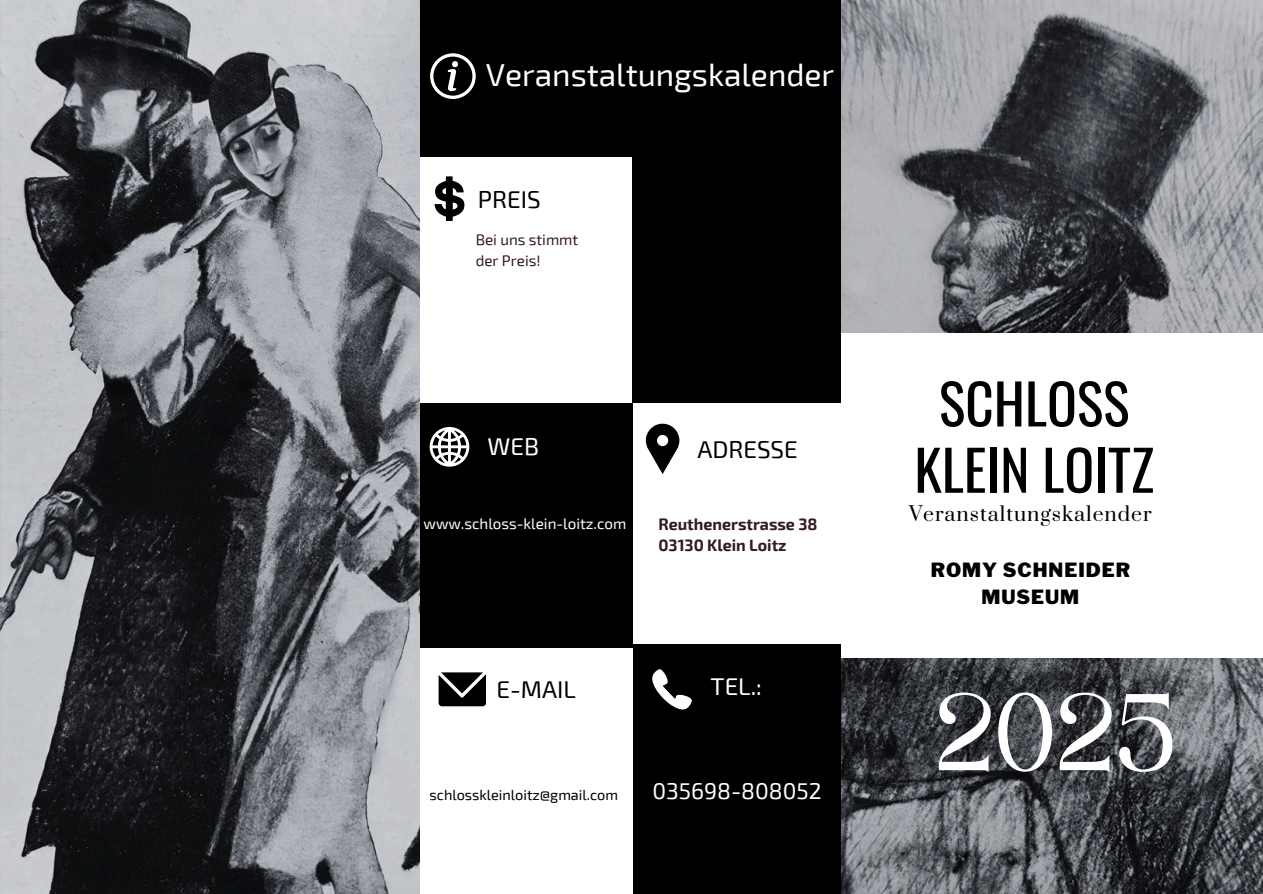
<style>
.page{position:relative;width:1263px;height:894px;background:#fff}
.page>*{position:absolute;margin:0;border:0;box-sizing:border-box;transform-origin:0 0}
.t1{font:76.05px "TAN Angleton";color:#fff}
.t2{font:55.5px/66.3px "Oswald";color:#000;text-align:center}
.t3{font:31.65px "Exo 2";color:#fff}
.t4{font:24.15px "Exo 2";color:#000}
.t5{font:24.15px "Exo 2";color:#fff}
.t6{font:22.8px "Exo 2";color:#fff}
.t7{font:19.5px "Prata";letter-spacing:.05em;color:#000}
.t8{font:900 19.5px/27.2px "Libre Franklin";letter-spacing:.05em;color:#000;text-align:center}
.t9{font:700 16.05px "Exo 2";color:#331b1f}
.t10{font:15.15px "Exo 2";color:#fff}
.t11{font:15.15px "Exo 2";color:#331b1f}
.t12{font:14.4px "Exo 2";color:#000}
</style>
<div class="page">
<div style="left:0;top:0;width:1263px;height:893px;background:#000"></div>
<img style="left:841px;top:0;width:422px;height:893px">
<div style="left:841px;top:334px;width:422px;height:324px;background:#fff"></div>
<div style="left:419px;top:157px;width:213px;height:246px;background:#fff"></div>
<div style="left:633px;top:403px;width:208px;height:240px;background:#fff"></div>
<div style="left:418px;top:648px;width:215px;height:245px;background:#fff"></div>
<svg style="left:652px;top:669px;width:40px;height:40px"></svg>
<svg style="left:439px;top:672px;width:47px;height:34px"></svg>
<svg style="left:430px;top:427px;width:39px;height:39px"></svg>
<svg style="left:646px;top:423px;width:33px;height:51px"></svg>
<svg style="left:434px;top:177px;width:30px;height:43px"></svg>
<svg style="left:430px;top:53px;width:46px;height:46px"></svg>
<img style="left:0;top:0;width:420px;height:893px">
<p class="t3" style="left:486px;top:54px;width:350px">Veranstaltungskalender</p>
<p class="t4" style="left:478px;top:184px;width:64px">PREIS</p>
<p class="t11" style="left:476px;top:230px;width:104px">Bei uns stimmt</p>
<p class="t11" style="left:476px;top:251px;width:66px">der Preis!</p>
<p class="t5" style="left:488px;top:431px;width:53px">WEB</p>
<h4 class="t4" style="left:697px;top:433px;width:102px">ADRESSE</h4>
<h3 class="t10" style="left:424px;top:513px;width:204px">www.schloss-klein-loitz.com</h3>
<p class="t9" style="left:658px;top:513px;width:160px">Reuthenerstrasse 38</p>
<p class="t9" style="left:658px;top:535px;width:130px">03130 Klein Loitz</p>
<h6 class="t4" style="left:496px;top:674px;width:81px">E-MAIL</h6>
<p class="t5" style="left:711px;top:670px;width:53px">TEL.:</p>
<h1 class="t12" style="left:430px;top:785px;width:190px">schlosskleinloitz@gmail.com</h1>
<h2 class="t6" style="left:652px;top:776px;width:170px">035698-808052</h2>
<p class="t2" style="left:914px;top:368px;width:241px">SCHLOSS<br>KLEIN LOITZ</p>
<p class="t7" style="left:909px;top:502px;width:244px">Veranstaltungskalender</p>
<p class="t8" style="left:931px;top:556px;width:201px">ROMY SCHNEIDER<br>MUSEUM</p>
<p class="t1" style="left:935px;top:692px;width:243px">2025</p>
</div>
